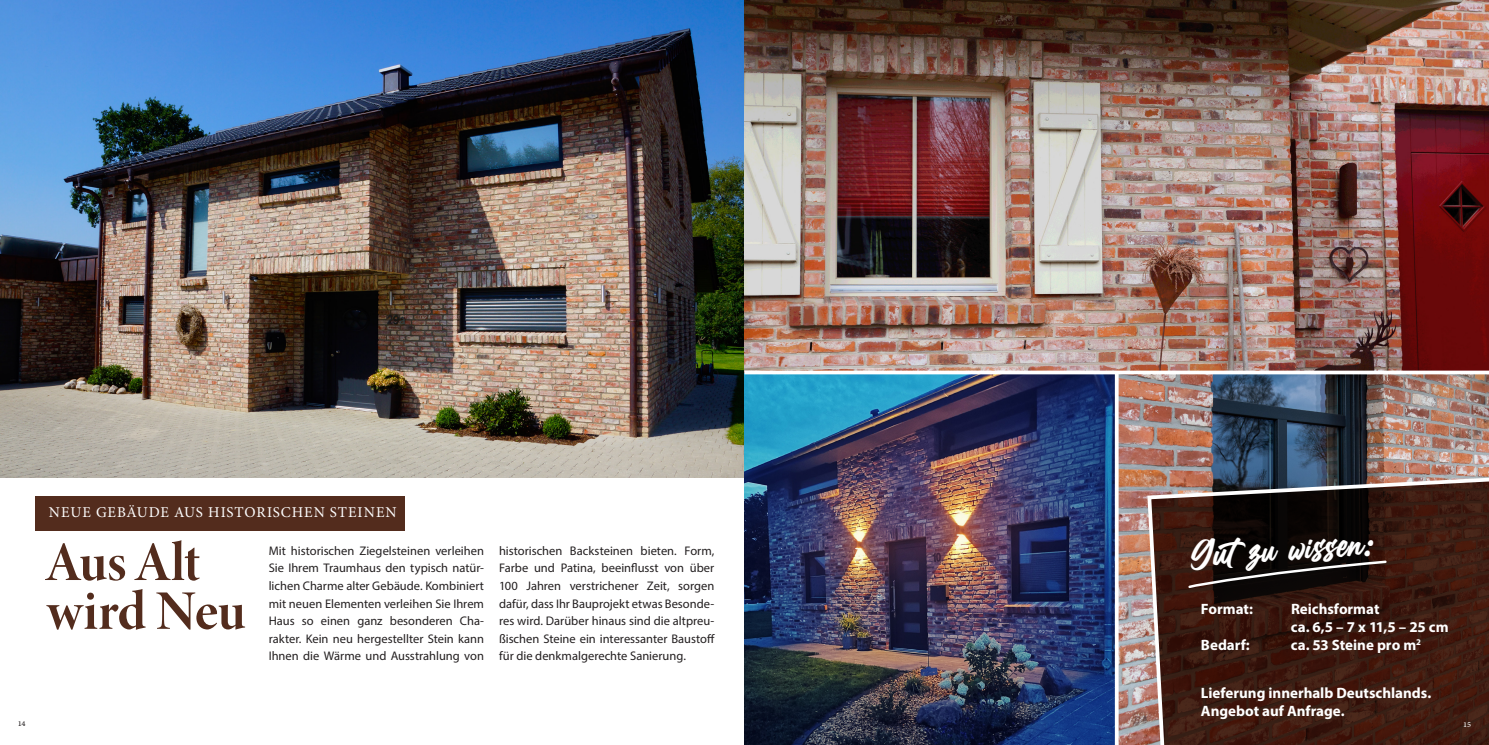
<style>
.page{position:relative;width:1489px;height:745px;background:#fff}
.page>*{position:absolute;margin:0;border:0;box-sizing:border-box;transform-origin:0 0}
.t1{font:55.88px/48.8px "Minion Variable Concept";letter-spacing:-.01em;color:#532c1d}
.t2{font:37.88px "Billion Dreams";color:#fff}
.t3{font:700 15px/18px "Myriad Pro";color:#fff}
.t4{font:15px "Minion Pro";letter-spacing:.055em;color:#fff}
.t5{font:12.5px/17.5px "Myriad Pro";color:#231f20;text-align:justify}
.t6{font:7.5px "Minion Variable Concept";color:#231f20}
.t7{font:7.5px "Minion Variable Concept";color:#fff}
</style>
<div class="page">
<img style="left:0;top:0;width:744px;height:477px">
<img style="left:744px;top:0;width:744px;height:744px">
<svg style="left:1145px;top:473px;width:343px;height:271px;background:#40241d"></svg>
<svg style="left:1186px;top:558px;width:201px;height:31px;background:#2a1f1c"></svg>
<div style="left:35px;top:495px;width:370px;height:35px;background:#532c1d"></div>
<svg style="left:744px;top:370px;width:744px;height:4px"></svg>
<svg style="left:1114px;top:372px;width:4px;height:372px"></svg>
<p class="t4" style="left:49px;top:502px;width:349px">NEUE GEBÄUDE AUS HISTORISCHEN STEINEN</p>
<h1 class="t1" style="left:47px;top:537px;width:200px">Aus Alt wird Neu</h1>
<p class="t5" style="left:269px;top:541px;width:217px">Mit historischen Ziegelsteinen verleihen Sie Ihrem Traumhaus den typisch natür&shy;lichen Charme alter Gebäude. Kombiniert mit neuen Elementen verleihen Sie Ihrem Haus so einen ganz besonderen Cha&shy;rakter. Kein neu hergestellter Stein kann Ihnen die Wärme und Ausstrahlung von</p>
<p class="t5" style="left:499px;top:541px;width:217px">historischen Backsteinen bieten. Form, Farbe und Patina, beeinflusst von über 100 Jahren verstrichener Zeit, sorgen dafür, dass Ihr Bauprojekt etwas Besonde&shy;res wird. Darüber hinaus sind die altpreu&shy;ßischen Steine ein interessanter Baustoff für die denkmalgerechte Sanierung.</p>
<p class="t6" style="left:18px;top:718px;width:9px">14</p>
<h2 class="t2" style="left:1188px;top:525px;width:187px;rotate:-3deg">Gut zu wissen:</h2>
<p class="t3" style="left:1200px;top:599px;width:54px">Format:</p>
<p class="t3" style="left:1290px;top:599px;width:159px">Reichsformat<br>ca. 6,5 – 7 x 11,5 – 25 cm</p>
<p class="t3" style="left:1200px;top:635px;width:50px">Bedarf:</p>
<p class="t3" style="left:1290px;top:635px;width:131px">ca. 53 Steine pro m<sup>2</sup></p>
<p class="t3" style="left:1200px;top:683px;width:232px">Lieferung innerhalb Deutschlands.<br>Angebot auf Anfrage.</p>
<p class="t7" style="left:1462px;top:719px;width:10px">15</p>
</div>
